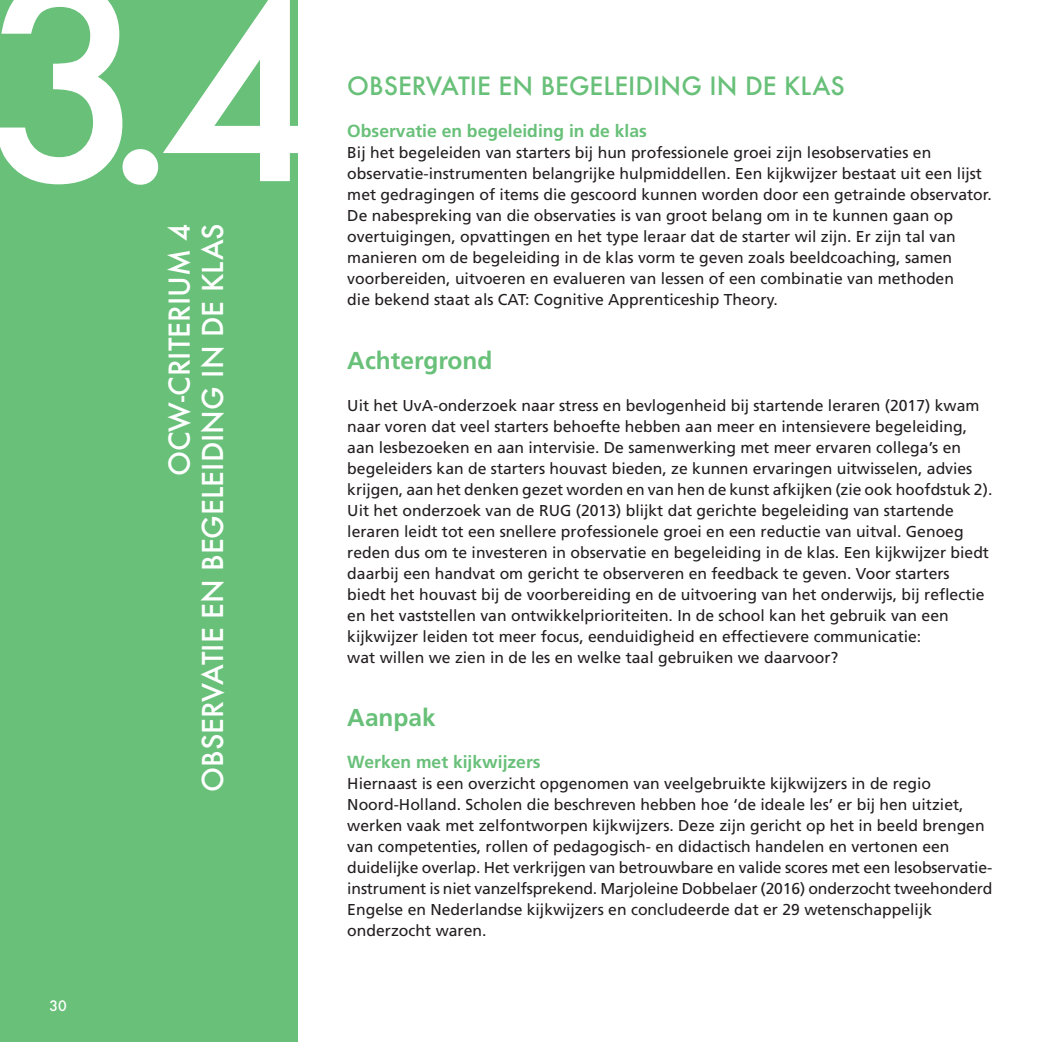
<style>
.page{position:relative;width:1042px;height:1042px;background:#fff}
.page>*{position:absolute;margin:0;border:0;box-sizing:border-box;transform-origin:0 0}
.t1{font:500 262.5px "Futura";color:#fff}
.t2{font:500 28px/33.6px "Futura";color:#fff;text-align:right}
.t3{font:500 24.5px "Futura";color:#68c079}
.t4{font:700 24.5px "Frutiger";color:#68c079}
.t5{font:700 17.5px "Frutiger";color:#68c079}
.t6{font:15.75px/21px "Frutiger";color:#231f20}
.t7{font:500 14px "Futura";color:#fff}
</style>
<div class="page">
<div style="left:0;top:0;width:298px;height:1042px;background:#68c079"></div>
<h1 class="t1" style="left:-15px;top:-96px;width:339px">3.4</h1>
<h2 class="t2" style="left:162px;top:792px;width:570px;rotate:-90deg">OCW-CRITERIUM 4<br>OBSERVATIE EN BEGELEIDING IN DE KLAS</h2>
<p class="t7" style="left:50px;top:996px;width:19px">30</p>
<h3 class="t3" style="left:347px;top:70px;width:499px">OBSERVATIE EN BEGELEIDING IN DE KLAS</h3>
<p class="t5" style="left:347px;top:121px;width:301px">Observatie en begeleiding in de klas</p>
<p class="t6" style="left:347px;top:143px;width:646px">Bij het begeleiden van starters bij hun professionele groei zijn lesobservaties en observatie-instrumenten belangrijke hulpmiddellen. Een kijkwijzer bestaat uit een lijst met gedragingen of items die gescoord kunnen worden door een getrainde observator.<br>De nabespreking van die observaties is van groot belang om in te kunnen gaan op overtuigingen, opvattingen en het type leraar dat de starter wil zijn. Er zijn tal van manieren om de begeleiding in de klas vorm te geven zoals beeldcoaching, samen voorbereiden, uitvoeren en evalueren van lessen of een combinatie van methoden<br>die bekend staat als CAT: Cognitive Apprenticeship Theory.</p>
<h3 class="t4" style="left:347px;top:346px;width:147px">Achtergrond</h3>
<p class="t6" style="left:347px;top:395px;width:646px">Uit het UvA-onderzoek naar stress en bevlogenheid bij startende leraren (2017) kwam naar voren dat veel starters behoefte hebben aan meer en intensievere begeleiding, aan lesbezoeken en aan intervisie. De samenwerking met meer ervaren collega’s en begeleiders kan de starters houvast bieden, ze kunnen ervaringen uitwisselen, advies krijgen, aan het denken gezet worden en van hen de kunst afkijken (zie ook hoofdstuk 2).<br>Uit het onderzoek van de RUG (2013) blijkt dat gerichte begeleiding van startende leraren leidt tot een snellere professionele groei en een reductie van uitval. Genoeg reden dus om te investeren in observatie en begeleiding in de klas. Een kijkwijzer biedt daarbij een handvat om gericht te observeren en feedback te geven. Voor starters<br>biedt het houvast bij de voorbereiding en de uitvoering van het onderwijs, bij reflectie en het vaststellen van ontwikkelprioriteiten. In de school kan het gebruik van een kijkwijzer leiden tot meer focus, eenduidigheid en effectievere communicatie:<br>wat willen we zien in de les en welke taal gebruiken we daarvoor?</p>
<h3 class="t4" style="left:347px;top:703px;width:90px">Aanpak</h3>
<p class="t5" style="left:347px;top:751px;width:195px">Werken met kijkwijzers</p>
<p class="t6" style="left:347px;top:773px;width:646px">Hiernaast is een overzicht opgenomen van veelgebruikte kijkwijzers in de regio Noord-Holland. Scholen die beschreven hebben hoe ‘de ideale les’ er bij hen uitziet, werken vaak met zelfontworpen kijkwijzers. Deze zijn gericht op het in beeld brengen van competenties, rollen of pedagogisch- en didactisch handelen en vertonen een duidelijke overlap. Het verkrijgen van betrouwbare en valide scores met een lesobservatie&shy;instrument is niet vanzelfsprekend. Marjoleine Dobbelaer (2016) onderzocht tweehonderd Engelse en Nederlandse kijkwijzers en concludeerde dat er 29 wetenschappelijk onderzocht waren.</p>
</div>
